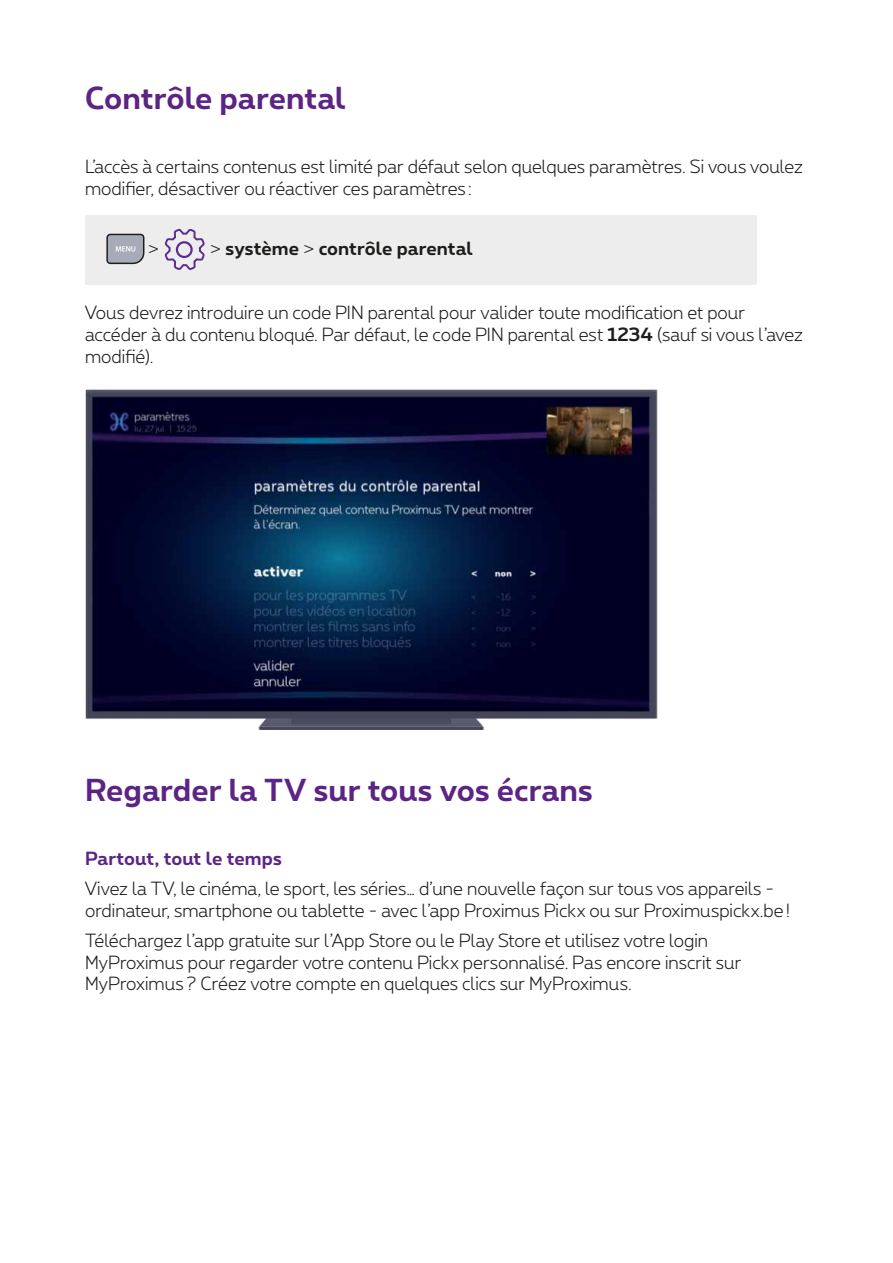
<style>
.page{position:relative;width:893px;height:1263px;background:#fff}
.page>*{position:absolute;margin:0;border:0;box-sizing:border-box;transform-origin:0 0}
.t1{font:700 30px "Proximus";color:#5c2483}
.t2{font:300 18px/21.6px "Proximus";color:#1d1d1b}
.t3{font:700 18px "Proximus";color:#1d1d1b}
.t4{font:700 18px "Proximus";color:#5c2483}
.s1{font-weight:300}
.s2{font-weight:700}
</style>
<div class="page">
<div style="left:85px;top:215px;width:672px;height:69px;background:#ededed"></div>
<svg style="left:106px;top:233px;width:39px;height:32px"></svg>
<svg style="left:164px;top:228px;width:41px;height:42px"></svg>
<div style="left:176px;top:241px;width:17px;height:17px;border:2px solid #5c2d91;border-radius:50%"></div>
<img style="left:85px;top:389px;width:572px;height:340px">
<h1 class="t1" style="left:85px;top:76px;width:262px">Contrôle parental</h1>
<p class="t2" style="left:85px;top:155px;width:719px">L’accès à certains contenus est limité par défaut selon quelques paramètres. Si vous voulez modifier, désactiver ou réactiver ces paramètres :</p>
<p class="t2" style="left:148px;top:237px;width:13px">&gt;</p>
<p class="t3" style="left:210px;top:235px;width:264px"><span class="s1">&gt;</span> système <span class="s1">&gt;</span> contrôle parental</p>
<p class="t2" style="left:85px;top:301px;width:719px">Vous devrez introduire un code PIN parental pour valider toute modification et pour accéder à du contenu bloqué. Par défaut, le code PIN parental est <span class="s2">1234</span> (sauf si vous l’avez modifié).</p>
<h1 class="t1" style="left:85px;top:768px;width:509px">Regarder la TV sur tous vos écrans</h1>
<p class="t4" style="left:85px;top:845px;width:198px">Partout, tout le temps</p>
<p class="t2" style="left:85px;top:877px;width:707px">Vivez la TV, le cinéma, le sport, les séries… d’une nouvelle façon sur tous vos appareils - ordinateur, smartphone ou tablette - avec l’app Proximus Pickx ou sur Proximuspickx.be!</p>
<p class="t2" style="left:85px;top:929px;width:658px">Téléchargez l’app gratuite sur l’App Store ou le Play Store et utilisez votre login<br>MyProximus pour regarder votre contenu Pickx personnalisé. Pas encore inscrit sur<br>MyProximus? Créez votre compte en quelques clics sur MyProximus.</p>
</div>
